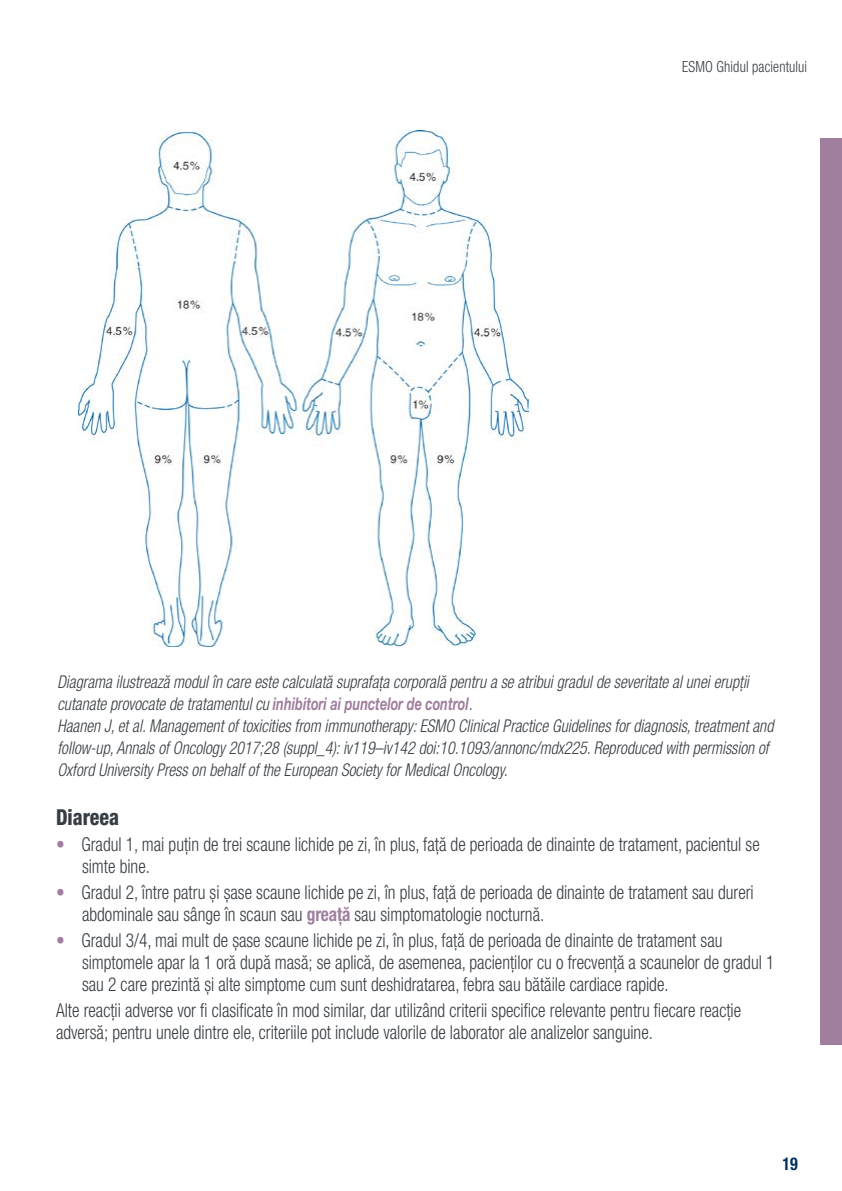
<style>
.page{position:relative;width:842px;height:1191px;background:#fff}
.page>*{position:absolute;margin:0;border:0;box-sizing:border-box;transform-origin:0 0}
.t1{font:800 condensed 22px "Helvetica Neue LT Pro";color:#373d42;scale:.91 1}
.t2{font:300 condensed 19.2px/22px "Helvetica Neue LT Pro";color:#373d42;scale:.91 1}
.t3{font:italic 300 condensed 17.6px/22px "Helvetica Neue LT Pro";color:#373d42;scale:.91 1}
.t4{font:700 condensed 17.6px "Helvetica Neue LT Pro";color:#00305f;scale:.91 1}
.t5{font:300 condensed 15.4px "Helvetica Neue LT Pro";letter-spacing:.01em;color:#373d42;scale:.91 1}
.s1{font-weight:700;font-stretch:normal;color:#a07e9d}
.s2{color:#a07e9d}
.s3{font-weight:700;color:#a07e9d}
</style>
<div class="page">
<img style="left:79px;top:130px;width:450px;height:516px">
<div style="left:820px;top:138px;width:22px;height:906px;background:#a07e9d"></div>
<p class="t5" style="left:682px;top:58px;width:139px">ESMO Ghidul pacientului</p>
<p class="t3" style="left:57px;top:671px;width:788px">Diagrama ilustrează modul în care este calculată suprafața corporală pentru a se atribui gradul de severitate al unei erupții cutanate provocate de tratamentul cu <span class="s1">inhibitori ai punctelor de control</span>.<br>Haanen J, et al. Management of toxicities from immunotherapy: ESMO Clinical Practice Guidelines for diagnosis, treatment and follow-up, Annals of Oncology 2017;28 (suppl_4): iv119–iv142 doi:10.1093/annonc/mdx225. Reproduced with permission of Oxford University Press on behalf of the European Society for Medical Oncology.</p>
<p class="t1" style="left:56px;top:804px;width:71px">Diareea</p>
<p class="t2" style="left:82px;top:833px;width:746px;text-indent:-26px"><span class="s2">•</span> Gradul 1, mai puțin de trei scaune lichide pe zi, în plus, față de perioada de dinainte de tratament, pacientul se simte bine.</p>
<p class="t2" style="left:82px;top:881px;width:740px;text-indent:-26px"><span class="s2">•</span> Gradul 2, între patru și șase scaune lichide pe zi, în plus, față de perioada de dinainte de tratament sau dureri abdominale sau sânge în scaun sau <span class="s3">greață</span> sau simptomatologie nocturnă.</p>
<p class="t2" style="left:82px;top:929px;width:762px;text-indent:-26px"><span class="s2">•</span> Gradul 3/4, mai mult de șase scaune lichide pe zi, în plus, față de perioada de dinainte de tratament sau simptomele apar la 1 oră după masă; se aplică, de asemenea, pacienților cu o frecvență a scaunelor de gradul 1 sau 2 care prezintă și alte simptome cum sunt deshidratarea, febra sau bătăile cardiace rapide.</p>
<p class="t2" style="left:56px;top:999px;width:754px">Alte reacții adverse vor fi clasificate în mod similar, dar utilizând criterii specifice relevante pentru fiecare reacție adversă; pentru unele dintre ele, criteriile pot include valorile de laborator ale analizelor sanguine.</p>
<p class="t4" style="left:783px;top:1153px;width:18px">19</p>
</div>
